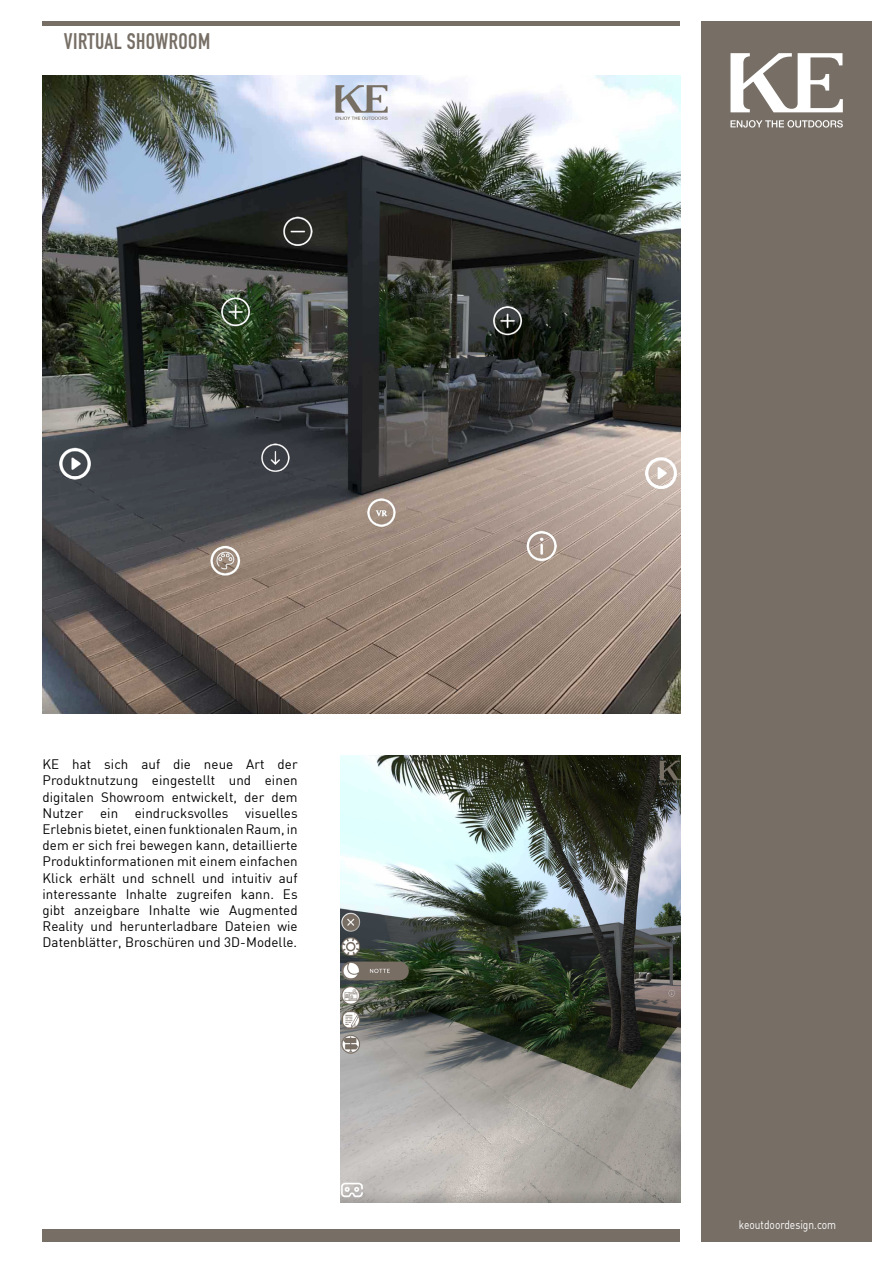
<style>
.page{position:relative;width:893px;height:1263px;background:#fff}
.page>*{position:absolute;margin:0;border:0;box-sizing:border-box;transform-origin:0 0}
.t1{font:22.2px "DIN Engschrift Std";letter-spacing:.02em;color:#776f66}
.t2{font:13.5px/16.2px "DIN";letter-spacing:.005em;color:#000;text-align:justify}
.t3{font:12px "DIN";color:#fff;scale:.85 1}
</style>
<div class="page">
<div style="left:702px;top:21px;width:170px;height:1221px;background:#776f66"></div>
<svg style="left:730px;top:53px;width:113px;height:59px"></svg>
<svg style="left:730px;top:120px;width:113px;height:8px"></svg>
<div style="left:43px;top:1229px;width:637px;height:13px;background:#776f66"></div>
<div style="left:43px;top:21px;width:637px;height:5px;background:#776f66"></div>
<img style="left:340px;top:756px;width:340px;height:446px">
<img style="left:43px;top:75px;width:637px;height:638px">
<p class="t1" style="left:64px;top:28px;width:148px">VIRTUAL SHOWROOM</p>
<p class="t2" style="left:43px;top:756px;width:257px">KE hat sich auf die neue Art der Produktnutzung eingestellt und einen digitalen Showroom entwickelt, der dem Nutzer ein eindrucksvolles visuelles Erlebnis bietet, einen funktionalen Raum, in dem er sich frei bewegen kann, detaillierte Produktinformationen mit einem einfachen Klick erhält und schnell und intuitiv auf interessante Inhalte zugreifen kann. Es gibt anzeigbare Inhalte wie Augmented Reality und herunterladbare Dateien wie Datenblätter, Broschüren und 3D-Modelle.</p>
<p class="t3" style="left:739px;top:1217px;width:116px">keoutdoordesign.com</p>
</div>
